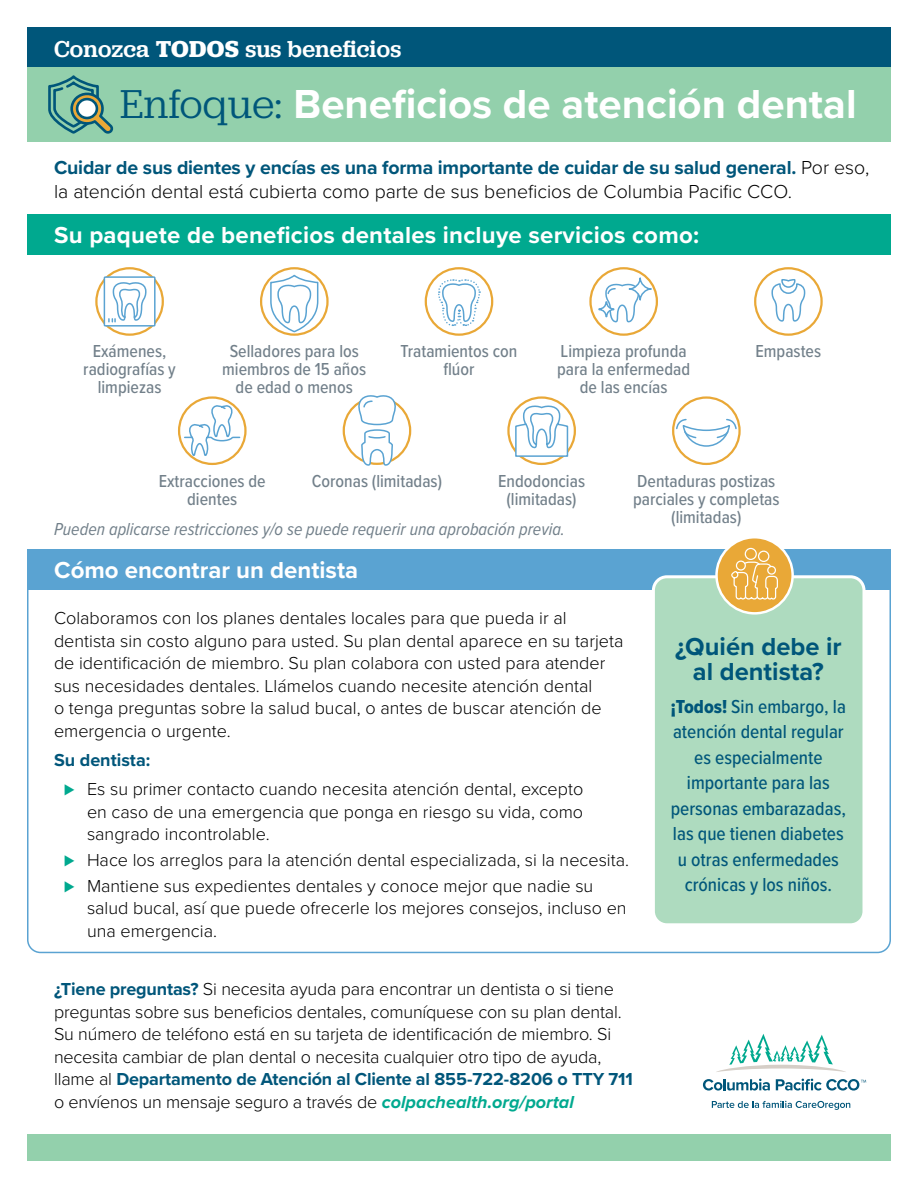
<style>
.page{position:relative;width:918px;height:1188px;background:#fff}
.page>*{position:absolute;margin:0;border:0;box-sizing:border-box;transform-origin:0 0}
.t1{font:700 42px "Proxima Nova";color:#fff}
.t2{font:700 25.5px/25.5px "Proxima Nova";color:#00567a;text-align:center}
.t3{font:700 24px "Proxima Nova";letter-spacing:.01em;color:#fff}
.t4{font:500 24px "Jubilat";letter-spacing:.01em;color:#fff}
.t5{font:300 19.5px/24px "Proxima Nova";color:#000}
.t6{font:500 19.5px/25.5px "Proxima Nova Cond";color:#00567a;text-align:center}
.t7{font:300 18px/22.5px "Proxima Nova";color:#000}
.t8{font:500 18px/18px "Proxima Nova Cond";color:#72808a;text-align:center}
.t9{font:italic 18px "Proxima Nova Cond";color:#72808a}
.s1{font-weight:700}
.s2{font-family:"Jubilat";font-weight:400;color:#00567a}
.s3{font-weight:700;color:#00567a}
.s4{font-family:"Proxima Nova Cond";color:#00a98f}
.s5{font-weight:700;font-style:italic;color:#00a98f}
.s6{font-family:"Proxima Nova Cond Extrabld";font-weight:400}
</style>
<div class="page">
<svg style="left:96px;top:268px;width:67px;height:67px"></svg>
<div style="left:95px;top:267px;width:69px;height:69px;border:2px solid #e9a837;border-radius:50%"></div>
<svg style="left:261px;top:268px;width:66px;height:67px"></svg>
<div style="left:260px;top:267px;width:69px;height:69px;border:2px solid #e9a837;border-radius:50%"></div>
<svg style="left:426px;top:268px;width:66px;height:67px"></svg>
<div style="left:425px;top:267px;width:68px;height:69px;border:2px solid #e9a837;border-radius:50%"></div>
<div style="left:754px;top:267px;width:69px;height:69px;border:2px solid #e9a837;border-radius:50%"></div>
<svg style="left:591px;top:268px;width:66px;height:67px"></svg>
<div style="left:589px;top:267px;width:69px;height:69px;border:2px solid #e9a837;border-radius:50%"></div>
<svg style="left:716px;top:1034px;width:130px;height:38px"></svg>
<svg style="left:703px;top:1079px;width:67px;height:12px"></svg>
<svg style="left:776px;top:1079px;width:90px;height:12px"></svg>
<svg style="left:712px;top:1101px;width:138px;height:9px"></svg>
<div style="left:27px;top:1134px;width:864px;height:27px;background:#93d0ac"></div>
<div style="left:27px;top:27px;width:864px;height:41px;background:#00567a"></div>
<div style="left:27px;top:68px;width:864px;height:74px;background:#93d0ac"></div>
<div style="left:27px;top:214px;width:864px;height:41px;background:#00a98f"></div>
<svg style="left:103px;top:276px;width:53px;height:51px"></svg>
<svg style="left:269px;top:274px;width:50px;height:59px"></svg>
<div style="left:343px;top:396px;width:68px;height:69px;border:2px solid #e9a837;border-radius:50%"></div>
<svg style="left:356px;top:395px;width:41px;height:71px"></svg>
<svg style="left:508px;top:398px;width:67px;height:66px"></svg>
<div style="left:507px;top:396px;width:69px;height:69px;border:2px solid #e9a837;border-radius:50%"></div>
<svg style="left:514px;top:405px;width:55px;height:53px"></svg>
<div style="left:672px;top:396px;width:69px;height:69px;border:2px solid #e9a837;border-radius:50%"></div>
<svg style="left:675px;top:418px;width:63px;height:30px"></svg>
<svg style="left:179px;top:398px;width:66px;height:66px"></svg>
<div style="left:178px;top:396px;width:69px;height:69px;border:2px solid #e9a837;border-radius:50%"></div>
<svg style="left:183px;top:402px;width:58px;height:63px"></svg>
<svg style="left:437px;top:278px;width:44px;height:49px"></svg>
<svg style="left:771px;top:279px;width:35px;height:43px"></svg>
<svg style="left:598px;top:283px;width:42px;height:41px"></svg>
<svg style="left:629px;top:278px;width:22px;height:22px"></svg>
<div style="left:629px;top:277px;width:23px;height:24px;border:2px solid #5aa3d2;border-radius:50%"></div>
<div style="left:27px;top:550px;width:864px;height:40px;background:#5aa3d2"></div>
<div style="left:653px;top:577px;width:211px;height:348px;background:#aedbbf;border-radius:13px"></div>
<div style="left:652px;top:575px;width:213px;height:351px;border:3px solid #fff;border-radius:13px"></div>
<svg style="left:717px;top:537px;width:76px;height:76px;fill:#e9a837"></svg>
<div style="left:715px;top:536px;width:79px;height:79px;border:2px solid #fff;border-radius:50%"></div>
<div style="left:745px;top:548px;width:12px;height:12px;border:1px solid #fff;border-radius:50%"></div>
<svg style="left:731px;top:550px;width:48px;height:50px"></svg>
<svg style="left:48px;top:75px;width:66px;height:59px"></svg>
<div style="left:77px;top:99px;width:20px;height:19px;background:#fff;border-radius:50%"></div>
<div style="left:76px;top:98px;width:22px;height:21px;border:3px solid #00567a;border-radius:50%"></div>
<h3 class="t4" style="left:54px;top:33px;width:349px">Conozca <span class="s1">TODOS</span> sus beneficios</h3>
<h1 class="t1" style="left:120px;top:73px;width:738px"><span class="s2">Enfoque:</span> Beneficios de atención dental</h1>
<p class="t5" style="left:54px;top:154px;width:817px"><span class="s3">Cuidar de sus dientes y encías es una forma importante de cuidar de su salud general.</span> Por eso, la atención dental está cubierta como parte de sus beneficios de Columbia Pacific CCO.</p>
<h3 class="t3" style="left:54px;top:217px;width:646px">Su paquete de beneficios dentales incluye servicios como:</h3>
<p class="t8" style="left:83px;top:341px;width:94px">Exámenes, radiografías y limpiezas</p>
<p class="t8" style="left:222px;top:341px;width:146px">Selladores para los miembros de 15 años de edad o menos</p>
<p class="t8" style="left:401px;top:341px;width:118px">Tratamientos con flúor</p>
<p class="t8" style="left:557px;top:341px;width:135px">Limpieza profunda para la enfermedad de las encías</p>
<p class="t8" style="left:756px;top:341px;width:67px">Empastes</p>
<p class="t8" style="left:159px;top:471px;width:108px">Extracciones de dientes</p>
<p class="t8" style="left:312px;top:471px;width:132px">Coronas (limitadas)</p>
<p class="t8" style="left:498px;top:471px;width:88px">Endodoncias (limitadas)</p>
<p class="t8" style="left:633px;top:471px;width:148px">Dentaduras postizas parciales y completas (limitadas)</p>
<p class="t9" style="left:54px;top:515px;width:512px">Pueden aplicarse restricciones y/o se puede requerir una aprobación previa.</p>
<h3 class="t3" style="left:54px;top:552px;width:305px">Cómo encontrar un dentista</h3>
<p class="t7" style="left:54px;top:606px;width:571px">Colaboramos con los planes dentales locales para que pueda ir al dentista sin costo alguno para usted. Su plan dental aparece en su tarjeta de identificación de miembro. Su plan colabora con usted para atender sus necesidades dentales. Llámelos cuando necesite atención dental<br>o tenga preguntas sobre la salud bucal, o antes de buscar atención de emergencia o urgente.</p>
<p class="t7" style="left:64px;top:745px;width:521px;line-height:29.2px;text-indent:-10px"><span class="s3">Su dentista:<br></span><span class="s4">⊲</span> Es su primer contacto cuando necesita atención dental, excepto</p>
<p class="t7" style="left:87px;top:800px;width:498px">en caso de una emergencia que ponga en riesgo su vida, como sangrado incontrolable.</p>
<p class="t7" style="left:64px;top:846px;width:567px;line-height:25.8px"><span class="s4">⊲</span> Hace los arreglos para la atención dental especializada, si la necesita. <span class="s4">⊲</span> Mantiene sus expedientes dentales y conoce mejor que nadie su</p>
<p class="t7" style="left:87px;top:896px;width:541px">salud bucal, así que puede ofrecerle los mejores consejos, incluso en una emergencia.</p>
<p class="t7" style="left:54px;top:977px;width:580px"><span class="s3">¿Tiene preguntas?</span> Si necesita ayuda para encontrar un dentista o si tiene preguntas sobre sus beneficios dentales, comuníquese con su plan dental.<br>Su número de teléfono está en su tarjeta de identificación de miembro. Si necesita cambiar de plan dental o necesita cualquier otro tipo de ayuda, llame al <span class="s3">Departamento de Atención al Cliente al 855-722-8206 o TTY 711 </span>o envíenos un mensaje seguro a través de <span class="s5">colpachealth.org/portal</span></p>
<h2 class="t2" style="left:675px;top:633px;width:168px">¿Quién debe ir al dentista?</h2>
<p class="t6" style="left:671px;top:693px;width:177px"><span class="s6">¡Todos!</span> Sin embargo, la atención dental regular es especialmente importante para las personas embarazadas, las que tienen diabetes u otras enfermedades crónicas y los niños.</p>
</div>
